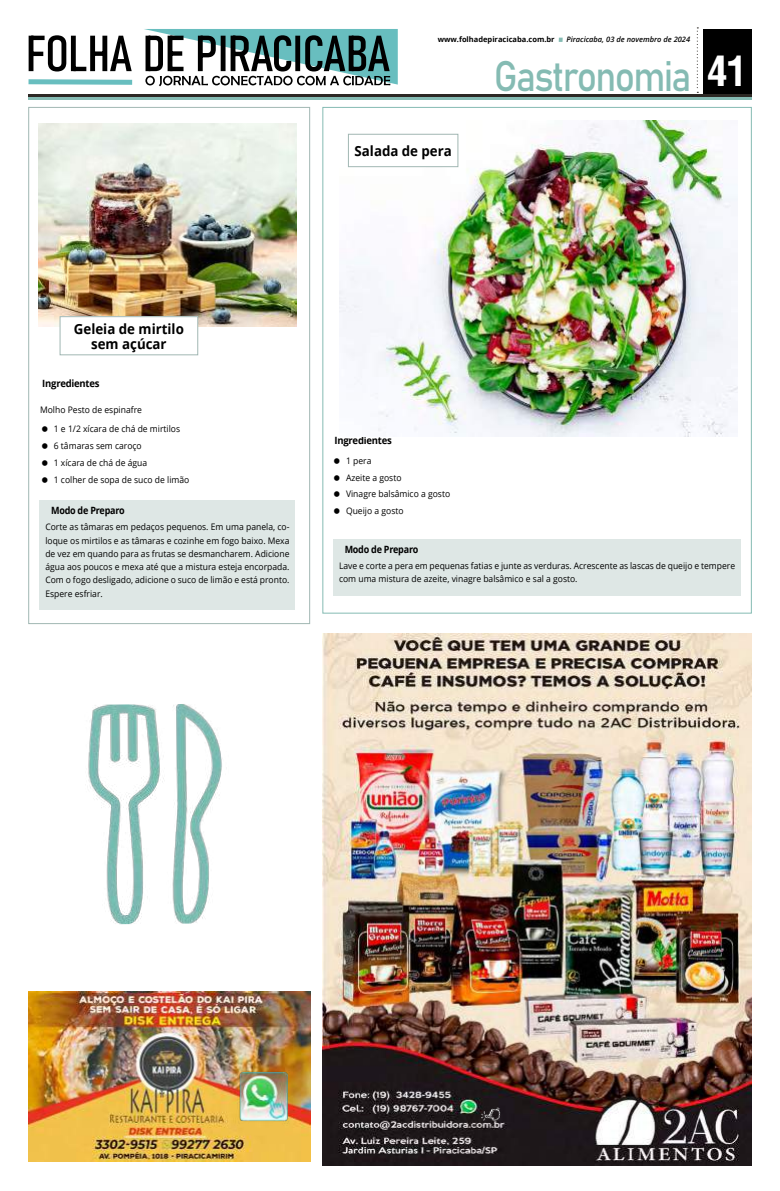
<style>
.page{position:relative;width:780px;height:1191px;background:#fff}
.page>*{position:absolute;margin:0;border:0;box-sizing:border-box;transform-origin:0 0}
.t1{font:42.1px "Bahnschrift";letter-spacing:-.045em;color:#85bbb3;scale:.89 1}
.t2{font:700 14px/15px "Open Sans";color:#000;text-align:center;scale:.95 1}
.t3{font:700 10px "Open Sans";letter-spacing:-.025em;color:#000;scale:.9 1}
.t4{font:700 10px "Open Sans";letter-spacing:-.025em;color:#000;scale:.95 1}
.t5{font:9px/13.3px "Open Sans";color:#000;scale:.95 1}
.t6{font:italic 600 7.5px "Open Sans";color:#000}
.t7{font:700 7.5px "Open Sans";color:#000}
.s1{font-family:"Arena Condensed";font-weight:700;font-size:40.6px;color:#fff}
</style>
<div class="page">
<div style="left:703px;top:29px;width:48px;height:65px;background:#000"></div>
<hr style="left:28px;top:97px;width:723px;height:2px;background:#85bbb3">
<hr style="left:28px;top:94px;width:723px;height:2px;background:#2c2824">
<svg style="left:696px;top:27px;width:2px;height:66px"></svg>
<svg style="left:28px;top:29px;width:370px;height:57px"></svg>
<svg style="left:558px;top:38px;width:4px;height:4px"></svg>
<img style="left:28px;top:992px;width:282px;height:169px">
<img style="left:233px;top:1070px;width:61px;height:56px">
<img style="left:323px;top:633px;width:428px;height:532px">
<img style="left:478px;top:1101px;width:26px;height:25px">
<div style="left:28px;top:107px;width:282px;height:517px;border:1px solid #a1b7b3"></div>
<div style="left:40px;top:501px;width:255px;height:109px;background:#dee7e5"></div>
<img style="left:88px;top:704px;width:134px;height:220px">
<div style="left:333px;top:539px;width:407px;height:56px;background:#dee7e5"></div>
<img style="left:339px;top:121px;width:398px;height:315px">
<div style="left:348px;top:134px;width:110px;height:33px;background:#fff"></div>
<div style="left:348px;top:134px;width:110px;height:33px;border:1px solid #a1b7b3"></div>
<img style="left:39px;top:124px;width:257px;height:202px">
<div style="left:60px;top:317px;width:138px;height:38px;background:#fff"></div>
<div style="left:60px;top:316px;width:138px;height:39px;border:1px solid #a1b7b3"></div>
<p class="t7" style="left:437px;top:34px;width:118px">www.folhadepiracicaba.com.br</p>
<p class="t6" style="left:566px;top:34px;width:125px">Piracicaba, 03 de novembro de 2024</p>
<h2 class="t2" style="left:354px;top:143px;width:104px">Salada de pera</h2>
<h1 class="t1" style="left:493px;top:44px;width:286px">Gastronomia <span class="s1">41</span></h1>
<h2 class="t2" style="left:74px;top:321px;width:117px">Geleia de mirtilo sem açúcar</h2>
<p class="t4" style="left:42px;top:376px;width:62px">Ingredientes</p>
<p class="t5" style="left:54px;top:399px;width:134px;line-height:19.7px;text-indent:-14px">Molho Pesto de espinafre<br>1 e 1/2 xícara de chá de mirtilos</p>
<p class="t5" style="left:54px;top:437px;width:144px;line-height:16.8px">6 tâmaras sem caroço<br>1 xícara de chá de água<br>1 colher de sopa de suco de limão</p>
<p class="t3" style="left:51px;top:503px;width:83px">Modo de Preparo</p>
<p class="t5" style="left:45px;top:520px;width:258px;text-align:justify">Corte as tâmaras em pedaços pequenos. Em uma panela, co&shy;loque os mirtilos e as tâmaras e cozinhe em fogo baixo. Mexa de vez em quando para as frutas se desmancharem. Adicione água aos poucos e mexa até que a mistura esteja encorpada.<br>Com o fogo desligado, adicione o suco de limão e está pronto.<br>Espere esfriar.</p>
<p class="t4" style="left:334px;top:433px;width:62px">Ingredientes</p>
<p class="t5" style="left:346px;top:452px;width:111px;line-height:16.8px">1 pera<br>Azeite a gosto<br>Vinagre balsâmico a gosto<br>Queijo a gosto</p>
<p class="t3" style="left:344px;top:542px;width:83px">Modo de Preparo</p>
<p class="t5" style="left:339px;top:559px;width:418px">Lave e corte a pera em pequenas fatias e junte as verduras. Acrescente as lascas de queijo e tempere com uma mistura de azeite, vinagre balsâmico e sal a gosto.</p>
</div>
